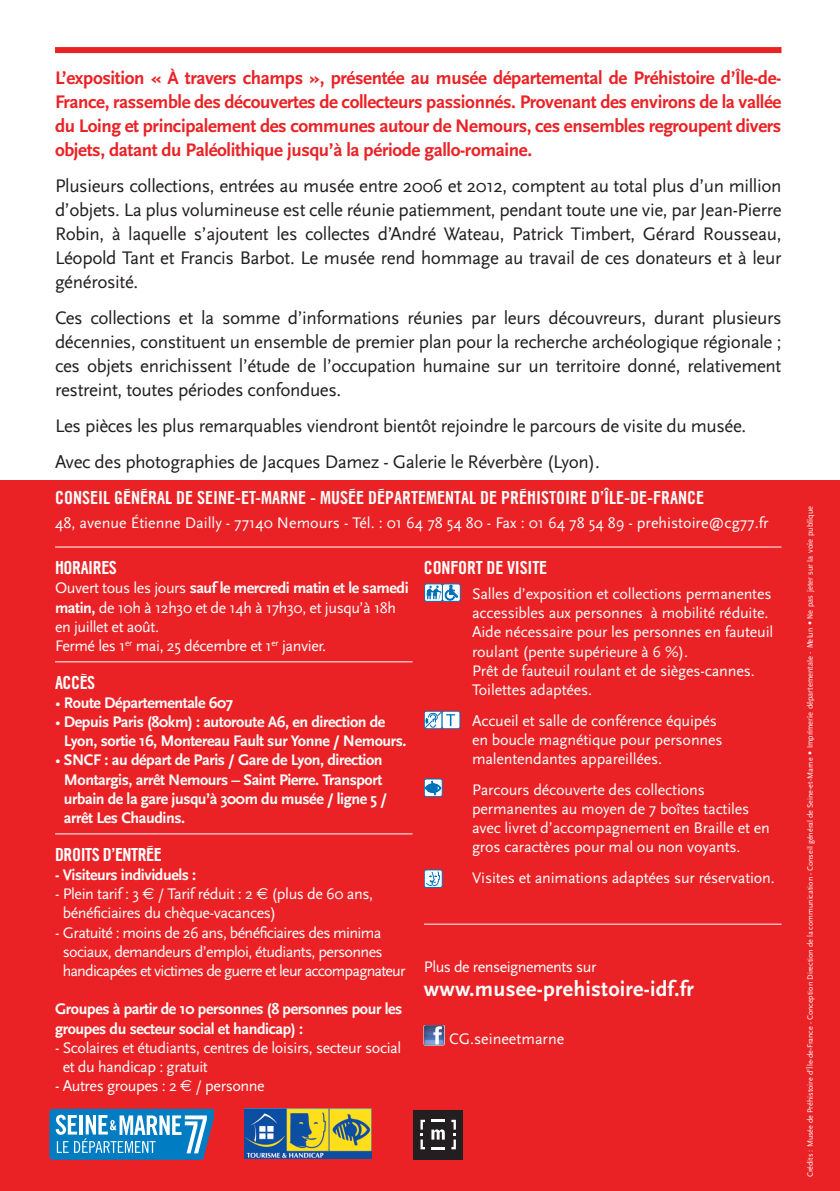
<style>
.page{position:relative;width:840px;height:1191px;background:#fff}
.page>*{position:absolute;margin:0;border:0;box-sizing:border-box;transform-origin:0 0}
.t1{font:700 22px "Scala Sans";letter-spacing:.01em;color:#fff}
.t2{font:19px/24px "Scala Sans";letter-spacing:-.02em;color:#231f20;text-align:justify}
.t3{font:700 19px/24px "Scala Sans";letter-spacing:-.02em;color:#eb2225;text-align:justify}
.t4{font:18px "My Trade Std Bd Cn 20";color:#fff}
.t5{font:18px "My Trade Std Bd Cn 20";letter-spacing:-.025em;color:#fff}
.t6{font:16px/19.2px "Scala Sans";letter-spacing:-.01em;color:#fff}
.t7{font:700 16px/19.2px "Scala Sans";letter-spacing:-.025em;color:#fff}
.t8{font:16px/19.2px "Scala Sans";letter-spacing:-.04em;color:#fff}
.t9{font:16px "Scala Sans";letter-spacing:-.03em;color:#fff}
.t10{font:8px "Scala Sans";color:#fff}
.s1{font-weight:700}
.s2{font-weight:400}
.s3{font-family:"Euro Sans"}
.s4{font-family:"Meta"}
</style>
<div class="page">
<div style="left:0;top:480px;width:839px;height:711px;background:#eb2225"></div>
<hr style="left:55px;top:661px;width:357px;height:1px;background:#fff">
<hr style="left:55px;top:833px;width:357px;height:1px;background:#fff">
<hr style="left:423px;top:923px;width:358px;height:1px;background:#fff">
<svg style="left:442px;top:584px;width:18px;height:17px"></svg>
<div style="left:442px;top:584px;width:18px;height:17px;border:1px solid #0072bc;border-radius:2px"></div>
<div style="left:424px;top:584px;width:18px;height:17px;border:1px solid #0072bc;border-radius:2px"></div>
<svg style="left:426px;top:585px;width:31px;height:15px"></svg>
<div style="left:424px;top:711px;width:18px;height:18px;border:1px solid #0072bc;border-radius:2px"></div>
<div style="left:442px;top:711px;width:17px;height:17px;background:#fff;border-radius:2px"></div>
<div style="left:442px;top:711px;width:18px;height:18px;border:1px solid #0072bc;border-radius:2px"></div>
<svg style="left:424px;top:711px;width:31px;height:17px"></svg>
<div style="left:424px;top:779px;width:18px;height:17px;border:1px solid #0072bc;border-radius:2px"></div>
<svg style="left:425px;top:781px;width:15px;height:14px"></svg>
<div style="left:424px;top:870px;width:18px;height:17px;border:1px solid #0072bc;border-radius:2px"></div>
<svg style="left:425px;top:870px;width:15px;height:18px"></svg>
<img style="left:423px;top:1025px;width:21px;height:20px">
<hr style="left:55px;top:546px;width:726px;height:1px;background:#fff">
<div style="left:55px;top:47px;width:726px;height:6px;background:#eb2225"></div>
<svg style="left:49px;top:1108px;width:165px;height:51px;background:#4a98c9"></svg>
<img style="left:244px;top:1108px;width:127px;height:50px">
<div style="left:413px;top:1109px;width:49px;height:50px;background:#231f20"></div>
<svg style="left:431px;top:1129px;width:13px;height:10px"></svg>
<svg style="left:431px;top:1119px;width:13px;height:3px"></svg>
<svg style="left:431px;top:1147px;width:13px;height:2px"></svg>
<svg style="left:451px;top:1119px;width:4px;height:30px"></svg>
<svg style="left:420px;top:1119px;width:5px;height:30px"></svg>
<p class="t3" style="left:55px;top:66px;width:727px">L’exposition « À travers champs », présentée au musée départemental de Préhistoire d’Île-de-France, rassemble des découvertes de collecteurs passionnés. Provenant des environs de la vallée du Loing et principalement des communes autour de Nemours, ces ensembles regroupent divers objets, datant du Paléolithique jusqu’à la période gallo-romaine.</p>
<p class="t2" style="left:55px;top:174px;width:727px">Plusieurs collections, entrées au musée entre 2006 et 2012, comptent au total plus d’un million d’objets. La plus volumineuse est celle réunie patiemment, pendant toute une vie, par Jean-Pierre Robin, à laquelle s’ajoutent les collectes d’André Wateau, Patrick Timbert, Gérard Rousseau, Léopold Tant et Francis Barbot. Le musée rend hommage au travail de ces donateurs et à leur générosité.</p>
<p class="t2" style="left:55px;top:306px;width:727px">Ces collections et la somme d’informations réunies par leurs découvreurs, durant plusieurs décennies, constituent un ensemble de premier plan pour la recherche archéologique régionale ; ces objets enrichissent l’étude de l’occupation humaine sur un territoire donné, relativement restreint, toutes périodes confondues.</p>
<p class="t2" style="left:55px;top:408px;width:692px;line-height:36px">Les pièces les plus remarquables viendront bientôt rejoindre le parcours de visite du musée.<br>Avec des photographies de Jacques Damez - Galerie le Réverbère (Lyon).</p>
<p class="t4" style="left:55px;top:487px;width:650px">CONSEIL GÉNÉRAL DE SEINE-ET-MARNE - MUSÉE DÉPARTEMENTAL DE PRÉHISTOIRE D’ÎLE-DE-FRANCE</p>
<p class="t6" style="left:55px;top:514px;width:714px">48, avenue Étienne Dailly - 77140 Nemours - Tél. : 01 64 78 54 80 - Fax : 01 64 78 54 89 - prehistoire@cg77.fr</p>
<p class="t5" style="left:55px;top:557px;width:63px">HORAIRES</p>
<p class="t6" style="left:55px;top:579px;width:355px">Ouvert tous les jours <span class="s1">sauf le mercredi matin et le samedi matin,</span> de 10h à 12h30 et de 14h à 17h30, et jusqu’à 18h en juillet et août.<br>Fermé les 1<sup>er</sup> mai, 25 décembre et 1<sup>er</sup> janvier.</p>
<p class="t4" style="left:55px;top:671px;width:42px">ACCÈS</p>
<p class="t7" style="left:55px;top:693px;width:179px"><span class="s2">•</span> Route Départementale 607</p>
<p class="t7" style="left:64px;top:712px;width:344px;text-indent:-9px"><span class="s2">•</span> Depuis Paris (80km) : autoroute A6, en direction de<br>Lyon, sortie 16, Montereau Fault sur Yonne / Nemours.</p>
<p class="t7" style="left:64px;top:751px;width:324px;text-indent:-9px"><span class="s2">•</span> SNCF : au départ de Paris / Gare de Lyon, direction Montargis, arrêt Nemours – Saint Pierre. Transport urbain de la gare jusqu’à 300m du musée / ligne 5 / arrêt Les Chaudins.</p>
<p class="t5" style="left:55px;top:843px;width:108px">DROITS D’ENTRÉE</p>
<p class="t7" style="left:55px;top:865px;width:143px">- Visiteurs individuels :</p>
<p class="t6" style="left:63px;top:884px;width:312px;text-indent:-8px">- Plein tarif : 3 <span class="s3">€</span> / Tarif réduit : 2 <span class="s3">€</span> (plus de 60 ans, bénéficiaires du chèque-vacances)</p>
<p class="t8" style="left:63px;top:923px;width:344px;text-indent:-8px">- Gratuité : moins de 26 ans, bénéficiaires des minima sociaux, demandeurs d’emploi, étudiants, personnes handicapées et victimes de guerre et leur accompagnateur</p>
<p class="t7" style="left:55px;top:1000px;width:348px">Groupes à partir de 10 personnes (8 personnes pour les groupes du secteur social et handicap) :</p>
<p class="t6" style="left:63px;top:1038px;width:340px;text-indent:-8px">- Scolaires et étudiants, centres de loisirs, secteur social et du handicap : gratuit</p>
<p class="t6" style="left:55px;top:1076px;width:211px">- Autres groupes : 2 <span class="s3">€</span> / personne</p>
<p class="t4" style="left:423px;top:557px;width:125px">CONFORT DE VISITE</p>
<p class="t6" style="left:471px;top:584px;width:302px">Salles d’exposition et collections permanentes accessibles aux personnes à mobilité réduite.<br>Aide nécessaire pour les personnes en fauteuil roulant (pente supérieure à 6 %).<br>Prêt de fauteuil roulant et de sièges-cannes.<br>Toilettes adaptées.</p>
<p class="t6" style="left:471px;top:711px;width:252px">Accueil et salle de conférence équipés en boucle magnétique pour personnes malentendantes appareillées.</p>
<p class="t6" style="left:472px;top:780px;width:299px">Parcours découverte des collections permanentes au moyen de 7 boîtes tactiles avec livret d’accompagnement en Braille et en gros caractères pour mal ou non voyants.</p>
<p class="t6" style="left:472px;top:868px;width:304px">Visites et animations adaptées sur réservation.</p>
<p class="t9" style="left:424px;top:958px;width:174px">Plus de renseignements sur</p>
<h1 class="t1" style="left:423px;top:977px;width:271px">www.musee-prehistoire-idf.fr</h1>
<p class="t6" style="left:449px;top:1030px;width:117px">CG.seineetmarne</p>
<p class="t10" style="left:805px;top:1176px;width:672px;rotate:-90deg">Crédits : Musée de Préhistoire d’Île-de-France - Conception Direction de la communication - Conseil général de Seine-et-Marne <span class="s4">• Imprimerie départementale - Melun • Ne pas jeter sur la voie publique</span></p>
</div>
